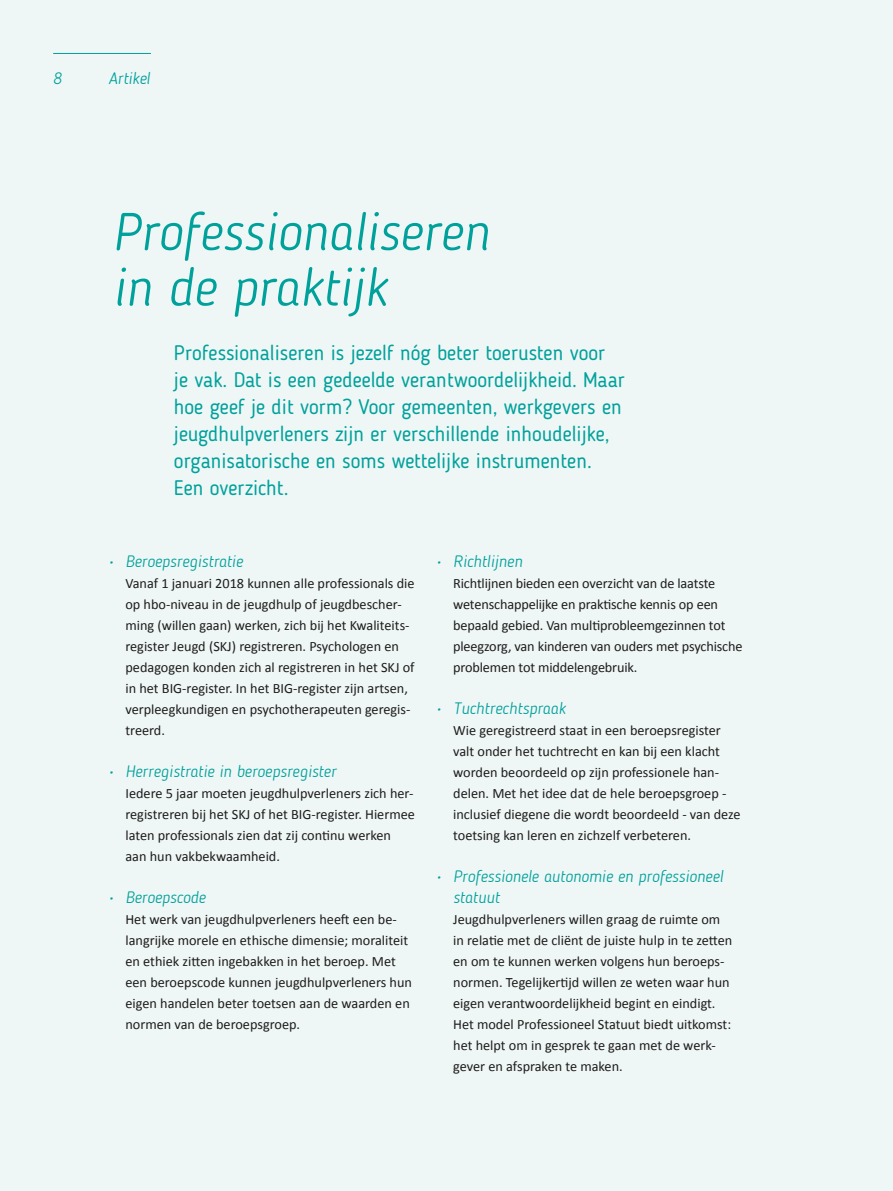
<style>
.page{position:relative;width:893px;height:1191px;background:#eff6f6}
.page>*{position:absolute;margin:0;border:0;box-sizing:border-box;transform-origin:0 0}
.t1{font:italic 300 52.5px/55.5px "Blogger Sans";color:#00a19b}
.t2{font:21px/27px "Blogger Sans";color:#00a19b}
.t3{font:italic 300 16.5px/21px "Blogger Sans";color:#00a19b}
.t4{font:14.25px/21px "Calibri";color:#1d1d1b}
</style>
<div class="page">
<hr style="left:53px;top:53px;width:98px;height:1px;background:#00a19b">
<p class="t3" style="left:53px;top:68px;width:10px">8</p>
<p class="t3" style="left:108px;top:68px;width:43px">Artikel</p>
<h1 class="t1" style="left:112px;top:204px;width:378px">Professionaliseren in de praktijk</h1>
<p class="t2" style="left:174px;top:339px;width:452px">Professionaliseren is jezelf nóg beter toerusten voor<br>je vak. Dat is een gedeelde verantwoordelijkheid. Maar hoe geef je dit vorm? Voor gemeenten, werkgevers en jeugdhulpverleners zijn er verschillende inhoudelijke, organisatorische en soms wettelijke instrumenten.<br>Een overzicht.</p>
<p class="t3" style="left:108px;top:551px;width:136px">• Beroepsregistratie</p>
<p class="t4" style="left:125px;top:573px;width:291px">Vanaf 1 januari 2018 kunnen alle professionals die op hbo-niveau in de jeugdhulp of jeugdbescher&shy;ming (willen gaan) werken, zich bij het Kwaliteits&shy;register Jeugd (SKJ) registreren. Psychologen en pedagogen konden zich al registreren in het SKJ of in het BIG-register. In het BIG-register zijn artsen, verpleegkundigen en psychotherapeuten geregis&shy;treerd.</p>
<p class="t3" style="left:108px;top:761px;width:229px">• Herregistratie in beroepsregister</p>
<p class="t4" style="left:125px;top:783px;width:291px">Iedere 5 jaar moeten jeugdhulpverleners zich her&shy;registreren bij het SKJ of het BIG-register. Hiermee laten professionals zien dat zij continu werken aan hun vakbekwaamheid.</p>
<p class="t3" style="left:108px;top:887px;width:99px">• Beroepscode</p>
<p class="t4" style="left:125px;top:909px;width:288px">Het werk van jeugdhulpverleners heeft een be&shy;langrijke morele en ethische dimensie; moraliteit en ethiek zitten ingebakken in het beroep. Met een beroepscode kunnen jeugdhulpverleners hun eigen handelen beter toetsen aan de waarden en normen van de beroepsgroep.</p>
<p class="t3" style="left:436px;top:551px;width:88px">• Richtlijnen</p>
<p class="t4" style="left:453px;top:573px;width:291px">Richtlijnen bieden een overzicht van de laatste wetenschappelijke en praktische kennis op een bepaald gebied. Van multiprobleemgezinnen tot pleegzorg, van kinderen van ouders met psychische problemen tot middelengebruik.</p>
<p class="t3" style="left:436px;top:698px;width:131px">• Tuchtrechtspraak</p>
<p class="t4" style="left:453px;top:720px;width:289px">Wie geregistreerd staat in een beroepsregister valt onder het tuchtrecht en kan bij een klacht worden beoordeeld op zijn professionele han&shy;delen. Met het idee dat de hele beroepsgroep - inclusief diegene die wordt beoordeeld - van deze toetsing kan leren en zichzelf verbeteren.</p>
<p class="t3" style="left:453px;top:866px;width:271px;text-indent:-17px">• Professionele autonomie en professioneel statuut</p>
<p class="t4" style="left:453px;top:909px;width:281px">Jeugdhulpverleners willen graag de ruimte om in relatie met de cliënt de juiste hulp in te zetten en om te kunnen werken volgens hun beroeps&shy;normen. Tegelijkertijd willen ze weten waar hun eigen verantwoordelijkheid begint en eindigt.<br>Het model Professioneel Statuut biedt uitkomst: het helpt om in gesprek te gaan met de werk&shy;gever en afspraken te maken.</p>
</div>
